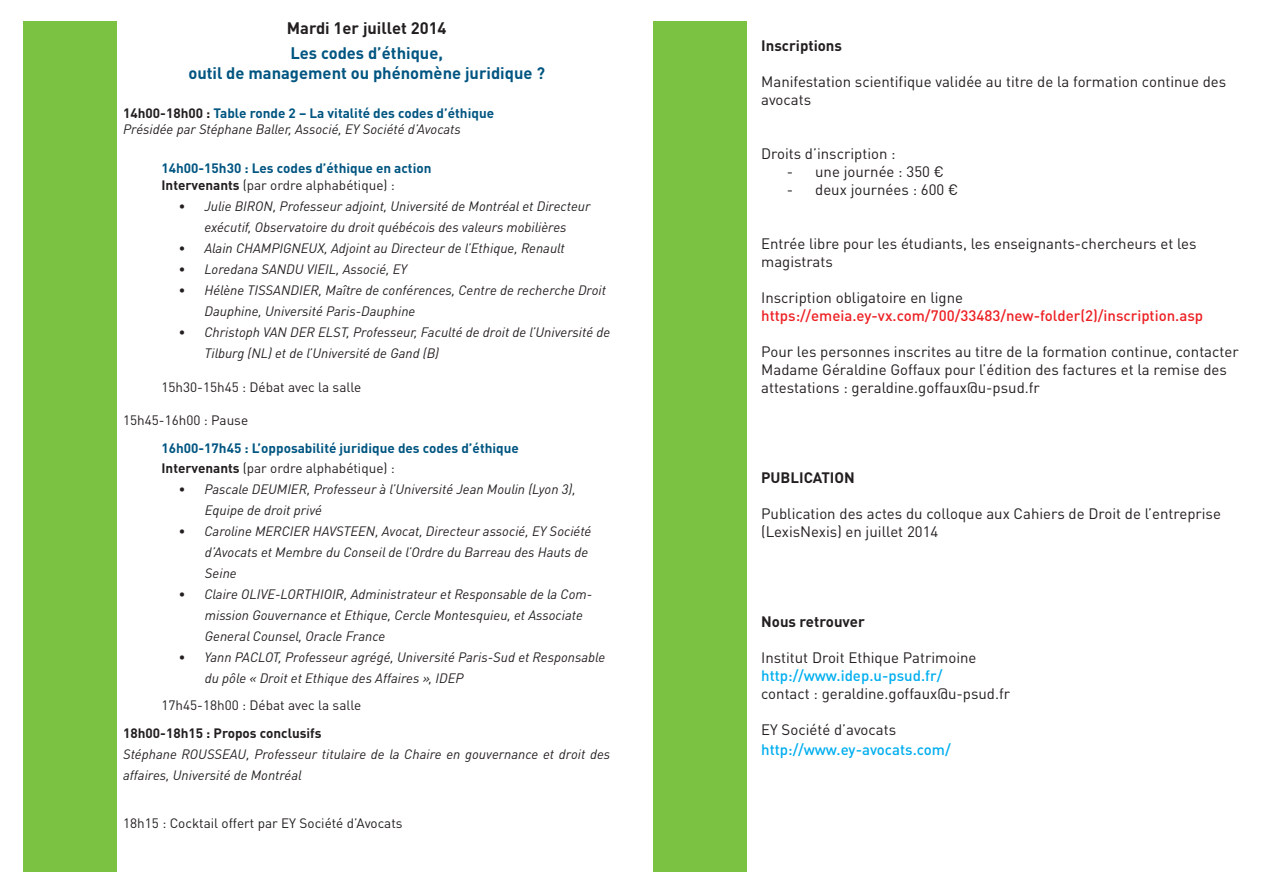
<style>
.page{position:relative;width:1263px;height:893px;background:#fff}
.page>*{position:absolute;margin:0;border:0;box-sizing:border-box;transform-origin:0 0}
.t1{font:700 16.5px "DINOT";color:#005581}
.t2{font:700 16.5px "DINOT";color:#231f20}
.t3{font:15px/18px "DINOT";color:#231f20}
.t4{font:500 15px "DINOT";color:#ed2024}
.t5{font:500 15px "DINOT";color:#00aeef}
.t6{font:700 15px "DINOT";color:#231f20}
.t7{font:italic 13.5px/21px "DINOT";color:#231f20}
.t8{font:13.5px "DINOT";color:#231f20}
.t9{font:700 13.5px "DINOT";color:#005581}
.t10{font:700 13.5px "DINOT";color:#231f20}
.s1{color:#231f20}
.s2{font-weight:700}
</style>
<div class="page">
<div style="left:23px;top:21px;width:94px;height:850px;background:#7bc142"></div>
<div style="left:653px;top:21px;width:94px;height:851px;background:#7bc142"></div>
<p class="t2" style="left:287px;top:17px;width:161px">Mardi 1er juillet 2014</p>
<p class="t1" style="left:290px;top:42px;width:154px">Les codes d’éthique,</p>
<p class="t1" style="left:188px;top:62px;width:358px">outil de management ou phénomène juridique ?</p>
<p class="t9" style="left:123px;top:104px;width:372px"><span class="s1">14h00-18h00 :</span> Table ronde 2 – La vitalité des codes d’éthique</p>
<p class="t7" style="left:123px;top:118px;width:339px">Présidée par Stéphane Baller, Associé, EY Société d’Avocats</p>
<p class="t9" style="left:161px;top:160px;width:272px">14h00-15h30 : Les codes d’éthique en action</p>
<p class="t8" style="left:161px;top:176px;width:235px"><span class="s2">Intervenants</span> (par ordre alphabétique) :</p>
<p class="t7" style="left:178px;top:195px;width:413px">• Julie BIRON, Professeur adjoint, Université de Montréal et Directeur</p>
<p class="t7" style="left:204px;top:216px;width:364px">exécutif, Observatoire du droit québécois des valeurs mobilières</p>
<p class="t7" style="left:178px;top:237px;width:388px">• Alain CHAMPIGNEUX, Adjoint au Directeur de l’Ethique, Renault</p>
<p class="t7" style="left:178px;top:258px;width:230px">• Loredana SANDU VIEIL, Associé, EY</p>
<p class="t7" style="left:178px;top:279px;width:429px">• Hélène TISSANDIER, Maître de conférences, Centre de recherche Droit</p>
<p class="t7" style="left:204px;top:300px;width:212px">Dauphine, Université Paris-Dauphine</p>
<p class="t7" style="left:178px;top:321px;width:433px">• Christoph VAN DER ELST, Professeur, Faculté de droit de l’Université de</p>
<p class="t7" style="left:204px;top:342px;width:236px">Tilburg (NL) et de l’Université de Gand (B)</p>
<p class="t8" style="left:161px;top:379px;width:201px">15h30-15h45 : Débat avec la salle</p>
<p class="t8" style="left:123px;top:412px;width:126px">15h45-16h00 : Pause</p>
<p class="t9" style="left:161px;top:439px;width:359px">16h00-17h45 : L’opposabilité juridique des codes d’éthique</p>
<p class="t8" style="left:161px;top:459px;width:235px"><span class="s2">Intervenants</span> (par ordre alphabétique) :</p>
<p class="t7" style="left:178px;top:478px;width:399px">• Pascale DEUMIER, Professeur à l’Université Jean Moulin (Lyon 3),</p>
<p class="t7" style="left:205px;top:499px;width:119px">Equipe de droit privé</p>
<p class="t7" style="left:178px;top:520px;width:414px">• Caroline MERCIER HAVSTEEN, Avocat, Directeur associé, EY Société</p>
<p class="t7" style="left:205px;top:541px;width:385px">d’Avocats et Membre du Conseil de l’Ordre du Barreau des Hauts de</p>
<p class="t7" style="left:205px;top:562px;width:33px">Seine</p>
<p class="t7" style="left:178px;top:583px;width:415px">• Claire OLIVE-LORTHIOIR, Administrateur et Responsable de la Com-</p>
<p class="t7" style="left:205px;top:604px;width:380px">mission Gouvernance et Ethique, Cercle Montesquieu, et Associate</p>
<p class="t7" style="left:205px;top:625px;width:182px">General Counsel, Oracle France</p>
<p class="t7" style="left:178px;top:646px;width:428px">• Yann PACLOT, Professeur agrégé, Université Paris-Sud et Responsable</p>
<p class="t7" style="left:205px;top:667px;width:260px">du pôle « Droit et Ethique des Affaires », IDEP</p>
<p class="t8" style="left:161px;top:696px;width:201px">17h45-18h00 : Débat avec la salle</p>
<p class="t10" style="left:123px;top:724px;width:200px">18h00-18h15 : Propos conclusifs</p>
<p class="t7" style="left:123px;top:743px;width:488px">Stéphane ROUSSEAU, Professeur titulaire de la Chaire en gouvernance et droit des affaires, Université de Montréal</p>
<p class="t8" style="left:123px;top:815px;width:281px">18h15 : Cocktail offert par EY Société d’Avocats</p>
<p class="t6" style="left:761px;top:35px;width:82px">Inscriptions</p>
<p class="t3" style="left:761px;top:72px;width:467px">Manifestation scientifique validée au titre de la formation continue des avocats</p>
<p class="t3" style="left:761px;top:144px;width:136px">Droits d’inscription :</p>
<p class="t3" style="left:787px;top:162px;width:159px">- une journée : 350 €</p>
<p class="t3" style="left:787px;top:180px;width:173px">- deux journées : 600 €</p>
<p class="t3" style="left:761px;top:234px;width:437px">Entrée libre pour les étudiants, les enseignants-chercheurs et les magistrats</p>
<p class="t3" style="left:761px;top:288px;width:203px">Inscription obligatoire en ligne</p>
<p class="t4" style="left:761px;top:306px;width:443px">https://emeia.ey-vx.com/700/33483/new-folder(2)/inscription.asp</p>
<p class="t3" style="left:761px;top:342px;width:479px">Pour les personnes inscrites au titre de la formation continue, contacter<br>Madame Géraldine Goffaux pour l’édition des factures et la remise des attestations : geraldine.goffaux@u-psud.fr</p>
<p class="t6" style="left:761px;top:467px;width:95px">PUBLICATION</p>
<p class="t3" style="left:761px;top:504px;width:461px">Publication des actes du colloque aux Cahiers de Droit de l’entreprise (LexisNexis) en juillet 2014</p>
<p class="t6" style="left:761px;top:611px;width:105px">Nous retrouver</p>
<p class="t3" style="left:761px;top:648px;width:217px">Institut Droit Ethique Patrimoine</p>
<p class="t5" style="left:761px;top:666px;width:183px">http://www.idep.u-psud.fr/</p>
<p class="t3" style="left:761px;top:684px;width:250px">contact : geraldine.goffaux@u-psud.fr</p>
<p class="t3" style="left:761px;top:720px;width:136px">EY Société d’avocats</p>
<p class="t5" style="left:761px;top:740px;width:191px">http://www.ey-avocats.com/</p>
</div>
